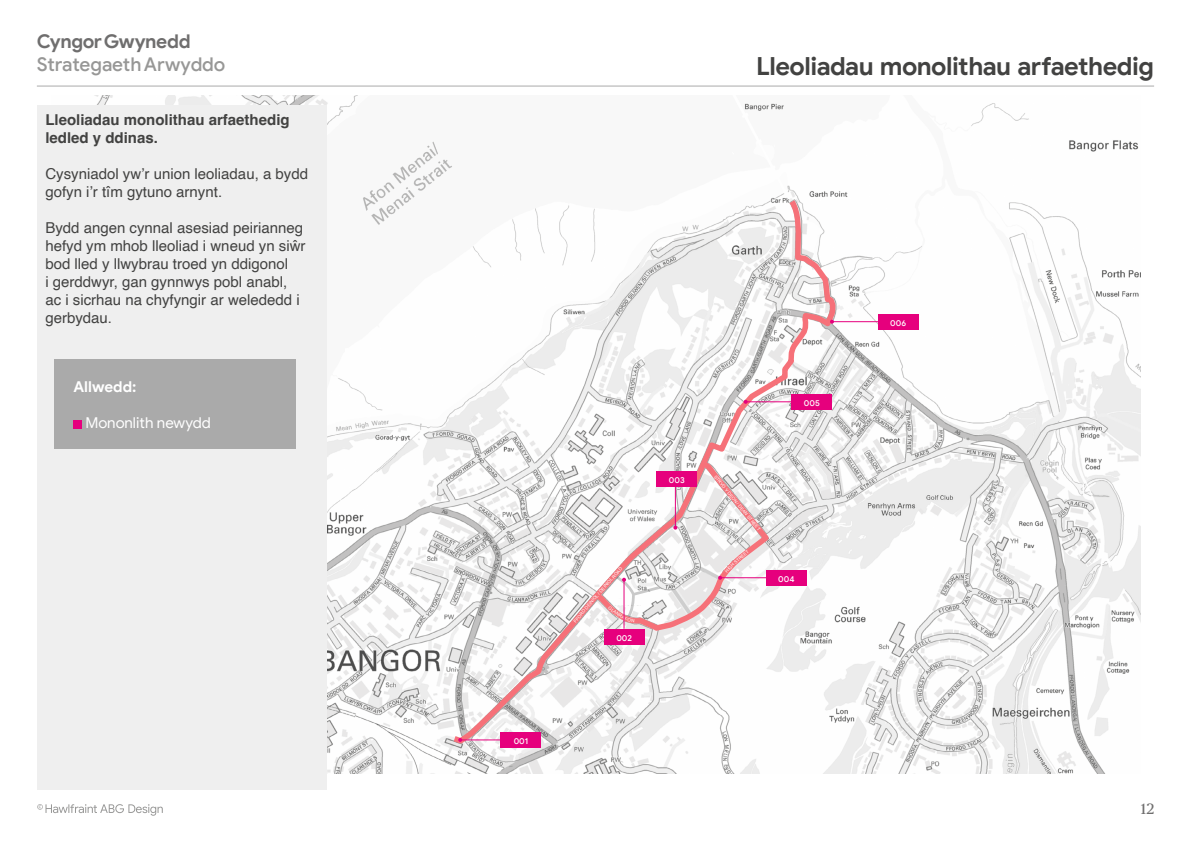
<style>
.page{position:relative;width:1191px;height:842px;background:#fff}
.page>*{position:absolute;margin:0;border:0;box-sizing:border-box;transform-origin:0 0}
.t1{font:700 25px "Google Sans";letter-spacing:-.02em;color:#424241}
.t2{font:500 19px "Google Sans";letter-spacing:-.005em;color:#979796}
.t3{font:700 19px "Google Sans";letter-spacing:-.025em;color:#6f6e6e}
.t4{font:15px/18px "Helvetica";color:#424241}
.t5{font:700 15px/18px "Helvetica";color:#424241}
.t6{font:15px "Google Sans";color:#fff}
.t7{font:700 15px "Google Sans";color:#fff}
.t8{font:15px "Publico Text";color:#6f6e6e}
.t9{font:500 8.4px "Google Sans";color:#fff}
.t10{font:4.6px "Arial";color:#fff}
</style>
<div class="page">
<hr style="left:37px;top:86px;width:1117px;height:1px;background:#aaa">
<img style="left:97px;top:96px;width:1043px;height:678px">
<svg style="left:447px;top:96px;width:393px;height:678px"></svg>
<hr style="left:460px;top:739px;width:49px;height:1px;background:#e6007d">
<svg style="left:458px;top:738px;width:4px;height:4px"></svg>
<hr style="left:832px;top:321px;width:49px;height:1px;background:#e6007d">
<svg style="left:830px;top:320px;width:4px;height:4px"></svg>
<svg style="left:743px;top:319px;width:63px;height:85px"></svg>
<div style="left:501px;top:732px;width:40px;height:15px;background:#e6007d"></div>
<div style="left:604px;top:629px;width:40px;height:15px;background:#e6007d"></div>
<div style="left:766px;top:570px;width:40px;height:15px;background:#e6007d"></div>
<div style="left:878px;top:314px;width:40px;height:15px;background:#e6007d"></div>
<div style="left:791px;top:394px;width:41px;height:16px;background:#e6007d"></div>
<div style="left:37px;top:105px;width:290px;height:685px;background:#efefef"></div>
<div style="left:55px;top:359px;width:241px;height:90px;background:#aaa"></div>
<div style="left:73px;top:420px;width:9px;height:8px;background:#e6007d"></div>
<svg style="left:37px;top:804px;width:126px;height:12px"></svg>
<svg style="left:589px;top:457px;width:182px;height:177px"></svg>
<p class="t3" style="left:37px;top:30px;width:155px">Cyngor Gwynedd</p>
<p class="t2" style="left:37px;top:53px;width:190px">Strategaeth Arwyddo</p>
<p class="t5" style="left:45px;top:113px;width:246px">Lleoliadau monolithau arfaethedig ledled y ddinas.</p>
<p class="t4" style="left:45px;top:165px;width:264px">Cysyniadol yw’r union leoliadau, a bydd gofyn i’r tîm gytuno arnynt.</p>
<p class="t4" style="left:45px;top:219px;width:262px">Bydd angen cynnal asesiad peirianneg hefyd ym mhob lleoliad i wneud yn siŵr bod lled y llwybrau troed yn ddigonol<br>i gerddwyr, gan gynnwys pobl anabl, ac i sicrhau na chyfyngir ar welededd i gerbydau.</p>
<p class="t7" style="left:73px;top:378px;width:64px">Allwedd:</p>
<p class="t6" style="left:86px;top:414px;width:127px">Mononlith newydd</p>
<h1 class="t1" style="left:756px;top:51px;width:399px">Lleoliadau monolithau arfaethedig</h1>
<p class="t9" style="left:513px;top:736px;width:16px">001</p>
<p class="t10" style="left:593px;top:595px;width:40px;rotate:-48deg">L / DEINIOL ROAD</p>
<p class="t10" style="left:572px;top:620px;width:34px;rotate:-50deg">FFORD DEINIO</p>
<p class="t9" style="left:616px;top:632px;width:17px">002</p>
<p class="t9" style="left:669px;top:475px;width:17px">003</p>
<p class="t9" style="left:804px;top:398px;width:17px">005</p>
<p class="t10" style="left:719px;top:476px;width:68px;rotate:51deg">TRYD Y DEON / DEAN STREET</p>
<p class="t9" style="left:778px;top:574px;width:18px">004</p>
<p class="t9" style="left:890px;top:318px;width:17px">006</p>
<p class="t8" style="left:1141px;top:800px;width:15px">12</p>
</div>
